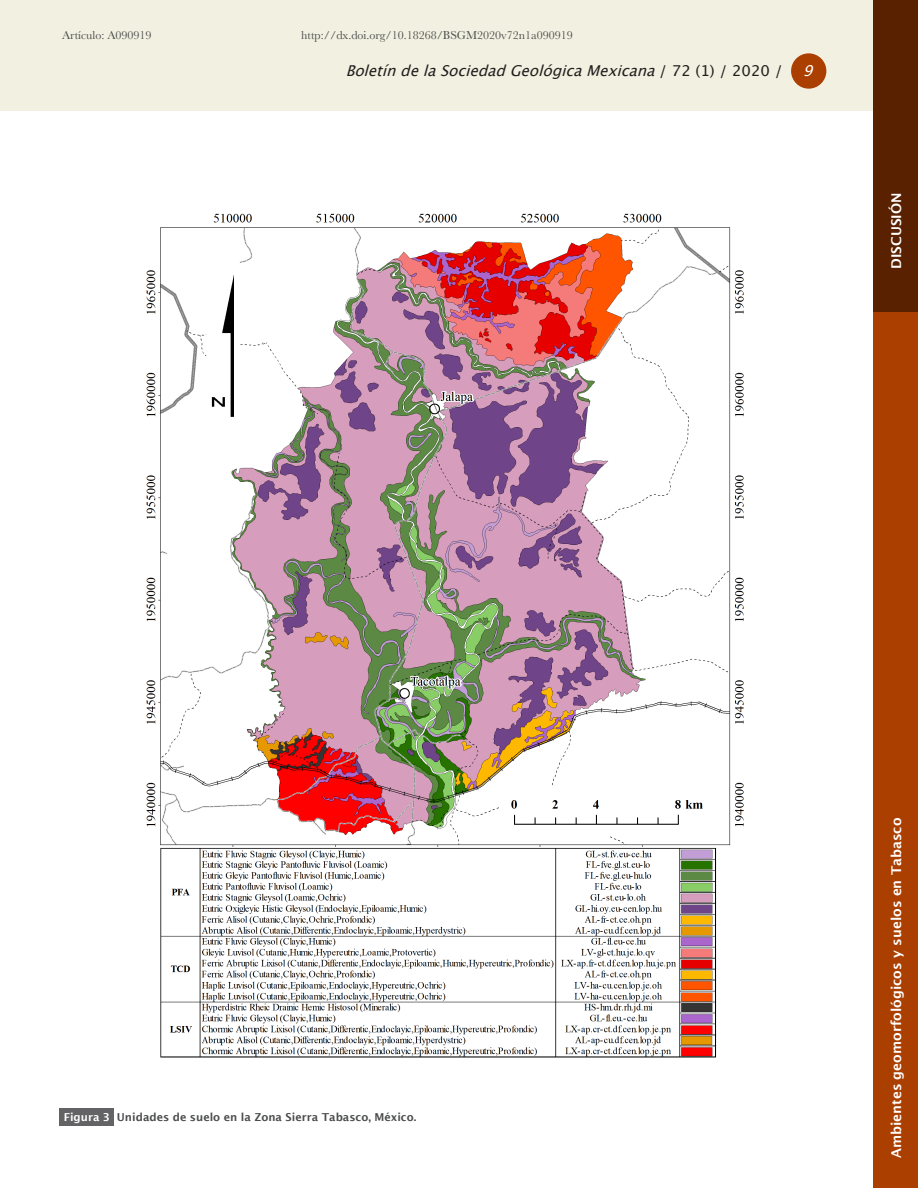
<style>
.page{position:relative;width:918px;height:1188px;background:#fff}
.page>*{position:absolute;margin:0;border:0;box-sizing:border-box;transform-origin:0 0}
.t1{font:italic 15px "Lucida Grande";color:#231f20}
.t2{font:italic 15px "Lucida Grande";color:#fff}
.Secci_n{font:600 13.5px "Lucida Sans";color:#fff}
.t3{font:12px "Baskerville";color:#4b4c4d}
.Pie_de_figura{font:600 10.95px "Lucida Sans";color:#4b4c4d}
.Pie_de_figura__n_mer{font:600 10.95px "Lucida Sans";color:#fff}
.s1{color:#f4f2e5}
.s2{font-style:normal}
</style>
<div class="page">
<div style="left:874px;top:311px;width:44px;height:877px;background:#ab3f00"></div>
<div style="left:0;top:0;width:874px;height:111px;background:#f2f0e0"></div>
<div style="left:791px;top:53px;width:35px;height:36px;background:#ab3f00;border-radius:50%"></div>
<div style="left:874px;top:0;width:44px;height:311px;background:#592100"></div>
<img style="left:146px;top:213px;width:598px;height:845px">
<div style="left:60px;top:1108px;width:54px;height:17px;background:#636366"></div>
<p class="t3" style="left:62px;top:27px;width:108px">Artículo: A090919 <span class="s1">A2</span></p>
<p class="t3" style="left:301px;top:27px;width:273px">http://dx.doi.org/10.18268/BSGM2020v72n1a090919</p>
<p class="t1" style="left:346px;top:62px;width:438px">BoletíndelaSociedadGeológicaMexicana<span class="s2">/ 7 2 ( 1 ) / 2 0 2 0 /</span></p>
<p class="t2" style="left:803px;top:62px;width:19px">9</p>
<p class="Secci_n" style="left:889px;top:269px;width:78px;rotate:-90deg">DISCUSIÓN</p>
<p class="Pie_de_figura__n_mer" style="left:64px;top:1111px;width:48px">Figura 3</p>
<p class="Pie_de_figura" style="left:117px;top:1111px;width:301px">Unidades de suelo en la Zona Sierra Tabasco, México.</p>
<p class="Secci_n" style="left:889px;top:1158px;width:342px;rotate:-90deg">Ambientes geomorfológicos y suelos en Tabasco</p>
</div>
